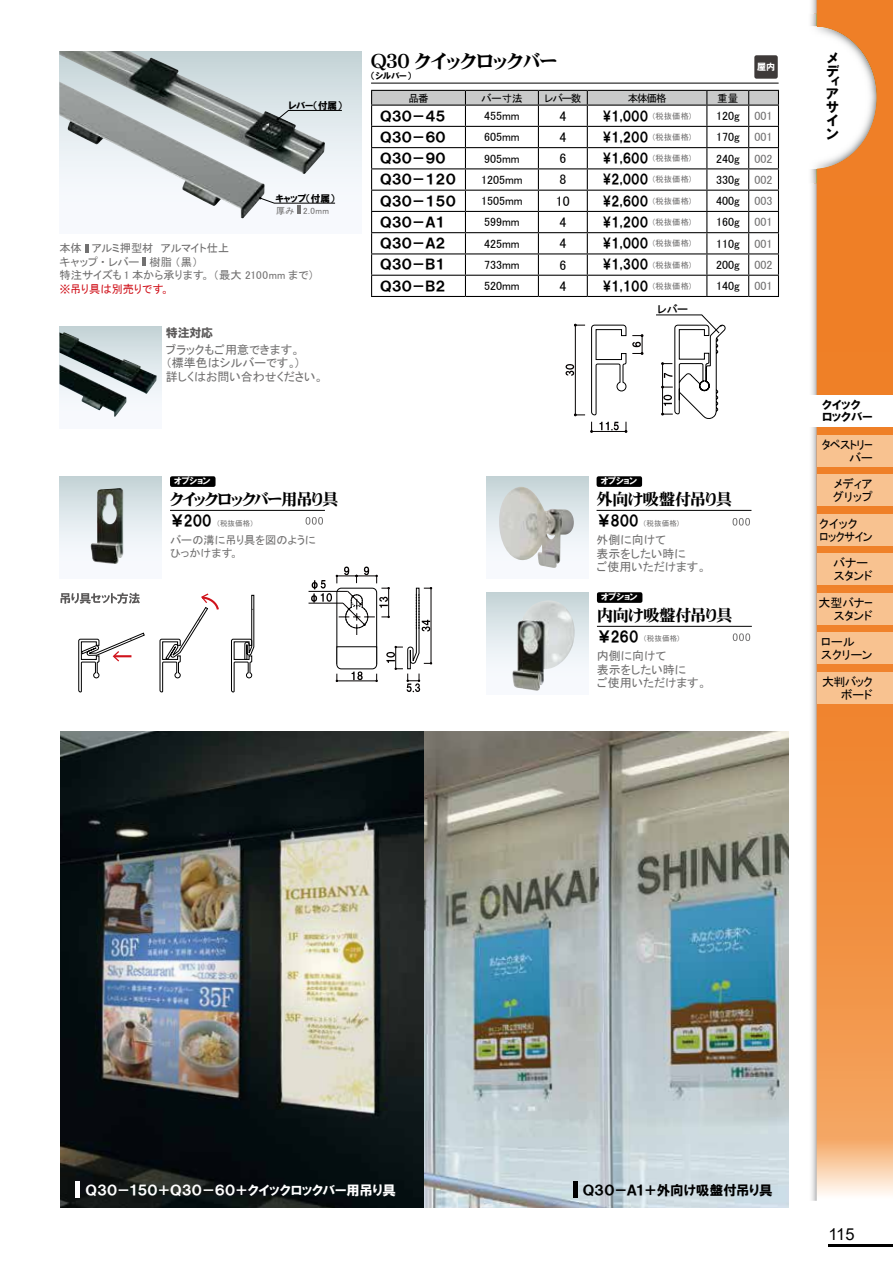
<style>
.page{position:relative;width:893px;height:1263px;background:#fff}
.page>*{position:absolute;margin:0;border:0;box-sizing:border-box;transform-origin:0 0}
.t1{font:19.5px "DFHS Mincho W9 WING RKSJ H";color:#000}
.t2{font:16.5px "DFHS Mincho W9 WING RKSJ H";letter-spacing:-.045em;color:#000}
.t3{font:16.5px "Arial";color:#000}
.t4{font:14.25px/13px "HGP Soei Kakugothic UB";color:#000}
.t5{font:13.8px "MS P Gothic";color:#000}
.t6{font:13.5px "HGP Soei Kakugothic UB";color:#000}
.t7{font:13.5px "HGP Soei Kakugothic UB";letter-spacing:-.005em;color:#fff}
.t8{font:12px/12.8px "MS P Gothic";color:#000}
.t9{font:12px/13.5px "MS P Gothic";color:#727171}
.t10{font:12px/12.8px "MS P Gothic";letter-spacing:-.05em;color:#000;text-align:right}
.t11{font:12px/12.8px "HGP Soei Kakugothic UB";color:#000}
.t12{font:12px/12.8px "MS P Gothic";letter-spacing:-.05em;color:#000;text-align:right;scale:.95 1}
.t13{font:12px "HGP Soei Kakugothic UB";color:#595757}
.t14{font:11.25px/13.5px "MS P Gothic";color:#727171}
.t15{font:11.25px "MS P Gothic";letter-spacing:-.01em;color:#d0121b}
.t16{font:10.8px "HGP Gothic E";color:#000}
.t17{font:10.5px "MS P Gothic";letter-spacing:-.1em;color:#000}
.t18{font:9.75px "HGP Soei Kakugothic UB";letter-spacing:-.025em;color:#000}
.t19{font:9px "HGP Soei Kakugothic UB";color:#fff}
.t20{font:9px "MS P Gothic";color:#727171}
.t21{font:9px "HGP Soei Kakugothic UB";color:#000}
.t22{font:7.5px "MS P Gothic";letter-spacing:.015em;color:#727171}
.s1{font-family:"MS P Gothic";font-size:8.25px;color:#727171}
.s2{font-family:"HGP Soei Kakugothic UB";font-size:15px;color:#000}
</style>
<div class="page">
<img style="left:59px;top:0;width:834px;height:1208px">
<hr style="left:828px;top:1244px;width:65px;height:3px;background:#000">
<p class="t18" style="left:289px;top:101px;width:55px">レバー（付属）</p>
<p class="t18" style="left:276px;top:193px;width:61px">キャップ（付属）</p>
<p class="t20" style="left:276px;top:206px;width:54px">厚み 2.0mm</p>
<p class="t14" style="left:59px;top:241px;width:256px">本体 アルミ押型材　アルマイト仕上<br>キャップ・レバー 樹脂 (黒）<br>特注サイズも 1 本から承ります。 (最大 2100mm まで）</p>
<p class="t15" style="left:59px;top:283px;width:111px">※吊り具は別売りです。</p>
<p class="t13" style="left:166px;top:326px;width:49px">特注対応</p>
<p class="t9" style="left:166px;top:343px;width:159px">ブラックもご用意できます。<br>（標準色はシルバーです。）<br>詳しくはお問い合わせください。</p>
<h1 class="t1" style="left:371px;top:51px;width:187px">Q30 クイックロックバー</h1>
<p class="t21" style="left:371px;top:72px;width:42px">（シルバー）</p>
<p class="t17" style="left:409px;top:92px;width:21px">品番</p>
<p class="t17" style="left:481px;top:92px;width:43px">バー寸法</p>
<p class="t17" style="left:544px;top:92px;width:38px">レバー数</p>
<p class="t17" style="left:628px;top:92px;width:40px">本体価格</p>
<p class="t17" style="left:717px;top:92px;width:22px">重量</p>
<p class="t6" style="left:380px;top:109px;width:67px">Ｑ３０－４５</p>
<p class="t8" style="left:484px;top:109px;width:37px">455mm</p>
<p class="t5" style="left:559px;top:109px;width:8px">4</p>
<p class="t6" style="left:603px;top:109px;width:90px">\1,000 <span class="s1">(税抜価格)</span></p>
<p class="t8" style="left:716px;top:109px;width:25px">120g</p>
<p class="t9" style="left:755px;top:109px;width:19px">001</p>
<p class="t6" style="left:380px;top:130px;width:67px">Ｑ３０－６０</p>
<p class="t8" style="left:484px;top:131px;width:37px">605mm</p>
<p class="t5" style="left:559px;top:130px;width:8px">4</p>
<p class="t6" style="left:603px;top:130px;width:90px">\1,200 <span class="s1">(税抜価格)</span></p>
<p class="t8" style="left:716px;top:131px;width:25px">170g</p>
<p class="t9" style="left:755px;top:130px;width:19px">001</p>
<p class="t6" style="left:380px;top:152px;width:67px">Ｑ３０－９０</p>
<p class="t8" style="left:484px;top:152px;width:37px">905mm</p>
<p class="t5" style="left:559px;top:151px;width:8px">6</p>
<p class="t6" style="left:603px;top:152px;width:90px">\1,600 <span class="s1">(税抜価格)</span></p>
<p class="t8" style="left:716px;top:152px;width:25px">240g</p>
<p class="t9" style="left:755px;top:151px;width:19px">002</p>
<p class="t6" style="left:380px;top:173px;width:77px">Ｑ３０－１２０</p>
<p class="t8" style="left:481px;top:173px;width:43px">1205mm</p>
<p class="t5" style="left:559px;top:173px;width:8px">8</p>
<p class="t6" style="left:603px;top:173px;width:90px">\2,000 <span class="s1">(税抜価格)</span></p>
<p class="t8" style="left:716px;top:173px;width:25px">330g</p>
<p class="t9" style="left:755px;top:173px;width:19px">002</p>
<p class="t6" style="left:380px;top:194px;width:77px">Ｑ３０－１５０</p>
<p class="t8" style="left:481px;top:194px;width:43px">1505mm</p>
<p class="t5" style="left:556px;top:194px;width:15px">10</p>
<p class="t6" style="left:603px;top:194px;width:90px">\2,600 <span class="s1">(税抜価格)</span></p>
<p class="t8" style="left:716px;top:194px;width:25px">400g</p>
<p class="t9" style="left:755px;top:194px;width:19px">003</p>
<p class="t6" style="left:380px;top:215px;width:67px">Ｑ３０－Ａ１</p>
<p class="t8" style="left:484px;top:216px;width:37px">599mm</p>
<p class="t5" style="left:559px;top:215px;width:8px">4</p>
<p class="t6" style="left:603px;top:215px;width:90px">\1,200 <span class="s1">(税抜価格)</span></p>
<p class="t8" style="left:716px;top:216px;width:25px">160g</p>
<p class="t9" style="left:755px;top:215px;width:19px">001</p>
<p class="t6" style="left:380px;top:237px;width:67px">Ｑ３０－Ａ２</p>
<p class="t8" style="left:484px;top:237px;width:37px">425mm</p>
<p class="t5" style="left:559px;top:236px;width:8px">4</p>
<p class="t6" style="left:603px;top:237px;width:90px">\1,000 <span class="s1">(税抜価格)</span></p>
<p class="t8" style="left:716px;top:237px;width:25px">110g</p>
<p class="t9" style="left:755px;top:237px;width:19px">001</p>
<p class="t6" style="left:380px;top:258px;width:67px">Ｑ３０－Ｂ１</p>
<p class="t8" style="left:484px;top:258px;width:37px">733mm</p>
<p class="t5" style="left:559px;top:258px;width:8px">6</p>
<p class="t6" style="left:603px;top:258px;width:90px">\1,300 <span class="s1">(税抜価格)</span></p>
<p class="t8" style="left:716px;top:258px;width:25px">200g</p>
<p class="t9" style="left:755px;top:258px;width:19px">002</p>
<p class="t6" style="left:380px;top:279px;width:67px">Ｑ３０－Ｂ２</p>
<p class="t8" style="left:484px;top:279px;width:37px">520mm</p>
<p class="t5" style="left:559px;top:279px;width:8px">4</p>
<p class="t6" style="left:603px;top:279px;width:90px">\1,100 <span class="s1">(税抜価格)</span></p>
<p class="t8" style="left:716px;top:279px;width:25px">140g</p>
<p class="t9" style="left:755px;top:279px;width:19px">001</p>
<p class="t19" style="left:757px;top:62px;width:19px">屋内</p>
<p class="t16" style="left:658px;top:304px;width:32px">レバー</p>
<p class="t19" style="left:174px;top:477px;width:38px">オプション</p>
<p class="t2" style="left:170px;top:491px;width:170px">クイックロックバー用吊り具</p>
<p class="t14" style="left:170px;top:533px;width:147px">バーの溝に吊り具を図のようにひっかけます。</p>
<p class="t22" style="left:170px;top:519px;width:84px"><span class="s2">￥200</span>　(税抜価格)</p>
<p class="t19" style="left:601px;top:477px;width:38px">オプション</p>
<p class="t2" style="left:597px;top:491px;width:137px">外向け吸盤付吊り具</p>
<p class="t9" style="left:597px;top:533px;width:111px">外側に向けて<br>表示をしたい時に<br>ご使用いただけます。</p>
<p class="t22" style="left:596px;top:519px;width:84px"><span class="s2">￥800</span>　(税抜価格)</p>
<p class="t19" style="left:601px;top:593px;width:38px">オプション</p>
<p class="t2" style="left:597px;top:607px;width:137px">内向け吸盤付吊り具</p>
<p class="t9" style="left:597px;top:649px;width:111px">内側に向けて<br>表示をしたい時に<br>ご使用いただけます。</p>
<p class="t22" style="left:597px;top:635px;width:84px"><span class="s2">￥260</span>　(税抜価格)</p>
<p class="t4" style="left:825px;top:52px;width:15px;line-height:13.8px">メデ</p>
<p class="t4" style="left:825px;top:76px;width:15px;text-align:justify">ィアサイン</p>
<p class="t11" style="left:822px;top:398px;width:52px">クイック 　ロックバー</p>
<p class="t12" style="left:822px;top:438px;width:55px">タペストリーバー</p>
<p class="t8" style="left:833px;top:478px;width:41px">メディアグリップ</p>
<p class="t10" style="left:819px;top:517px;width:55px;text-align:left">クイック 　ロックサイン</p>
<p class="t8" style="left:833px;top:557px;width:41px">バナー 　スタンド</p>
<p class="t8" style="left:818px;top:596px;width:56px;text-align:right">大型バナースタンド</p>
<p class="t8" style="left:821px;top:636px;width:53px">ロール<br>スクリーン</p>
<p class="t10" style="left:822px;top:675px;width:52px">大判バックボード</p>
<p class="t7" style="left:85px;top:1183px;width:312px">Ｑ３０－１５０＋Ｑ３０－６０＋クイックロックバー用吊り具</p>
<p class="t6" style="left:583px;top:1183px;width:191px">Ｑ３０－Ａ１＋外向け吸盤付吊り具</p>
<p class="t3" style="left:828px;top:1223px;width:28px">115</p>
</div>
